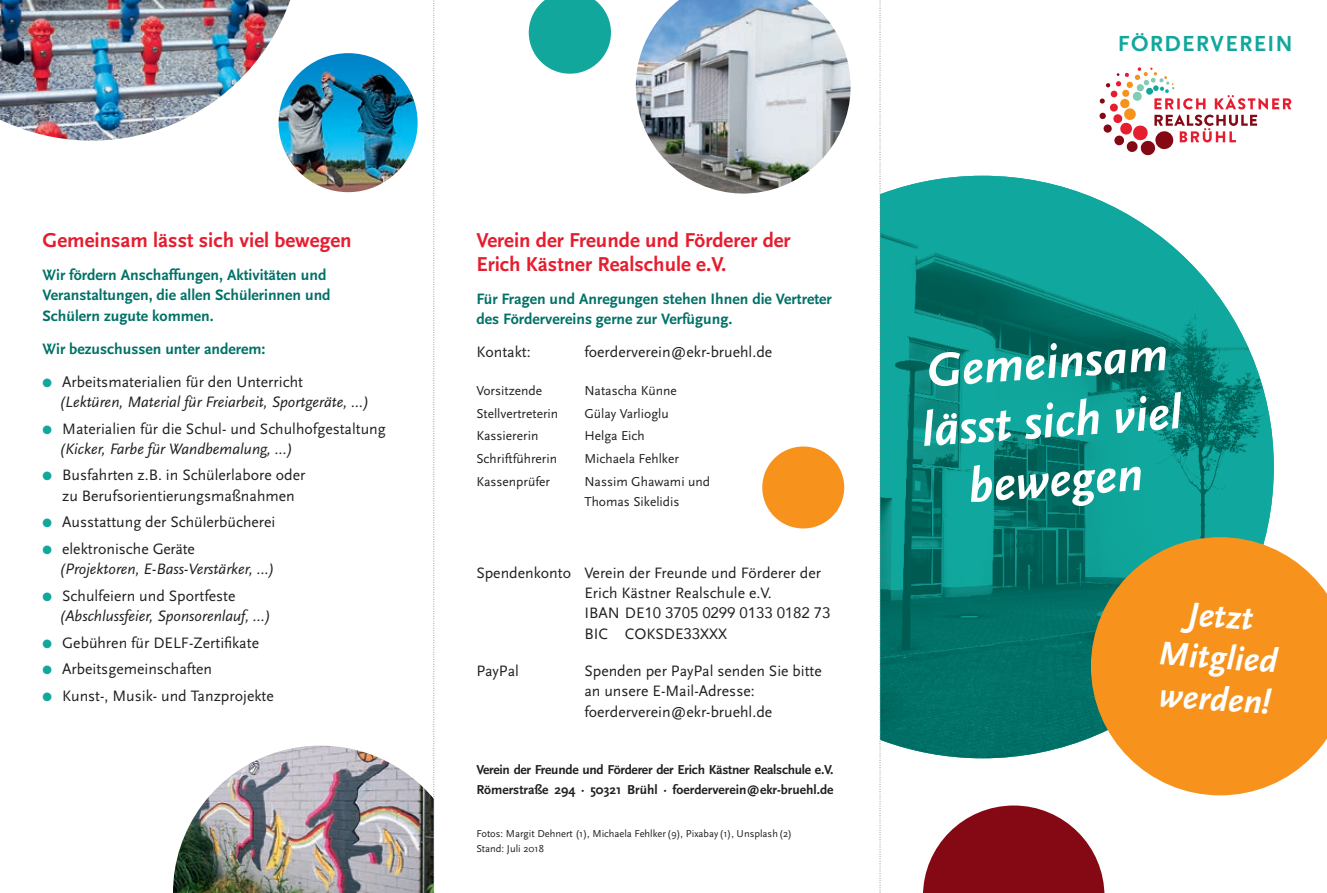
<style>
.page{position:relative;width:1327px;height:893px;background:#fff}
.page>*{position:absolute;margin:0;border:0;box-sizing:border-box;transform-origin:0 0}
.t1{font:italic 700 49.2px/58.9px "Scala Sans";color:#fff;text-align:center}
.t2{font:italic 700 34.5px/41.4px "Scala Sans";color:#fff;text-align:center}
.t3{font:700 22.8px "Scala Sans";color:#12a79d}
.t4{font:700 21px/24px "Scala Sans";color:#e61d2f}
.t5{font:15.75px/20.2px "Scala Sans";color:#231f20}
.t6{font:700 15.75px/20.2px "Scala Sans";color:#007167}
.t7{font:italic 15.75px/20.2px "Scala Sans";color:#231f20}
.t8{font:15.15px "Avenir";letter-spacing:-.01em;color:#231f20}
.t9{font:13.5px/20.2px "Scala Sans";color:#231f20}
.t10{font:700 13.5px/20.2px "Scala Sans";letter-spacing:-.02em;color:#231f20}
.t11{font:10.5px/15px "Scala Sans";color:#231f20}
.s1{color:#12a79d}
.s2{font-style:normal}
.s3{font-style:italic}
.s4{font-family:"Scala Sans";font-size:15.75px}
.s5{font-family:"Avenir";font-size:15.15px}
</style>
<div class="page">
<img style="left:881px;top:176px;width:392px;height:582px">
<svg style="left:1091px;top:537px;width:236px;height:258px;background:#e79e3c"></svg>
<svg style="left:923px;top:805px;width:181px;height:88px"></svg>
<svg style="left:529px;top:0;width:82px;height:74px"></svg>
<div style="left:762px;top:446px;width:82px;height:82px;background:#f7931d;border-radius:50%"></div>
<svg style="left:1099px;top:67px;width:192px;height:88px"></svg>
<img style="left:635px;top:0;width:216px;height:194px">
<img style="left:0;top:0;width:290px;height:147px">
<img style="left:279px;top:53px;width:139px;height:139px;border-radius:70px">
<img style="left:173px;top:746px;width:260px;height:147px">
<svg style="left:433px;top:0;width:2px;height:893px"></svg>
<svg style="left:879px;top:0;width:2px;height:893px"></svg>
<h3 class="t4" style="left:43px;top:229px;width:311px">Gemeinsam lässt sich viel bewegen</h3>
<p class="t6" style="left:43px;top:265px;width:290px">Wir fördern Anschaffungen, Aktivitäten und<br>Veranstaltungen, die allen Schülerinnen und<br>Schülern zugute kommen.</p>
<p class="t6" style="left:43px;top:339px;width:225px">Wir bezuschussen unter anderem:</p>
<p class="t7" style="left:60px;top:372px;width:311px;text-indent:-17px"><span class="s1">●</span> <span class="s2">Arbeitsmaterialien für den Unterricht </span>(Lektüren, Material für Freiarbeit, Sportgeräte, ...)</p>
<p class="t5" style="left:60px;top:419px;width:328px;text-indent:-17px"><span class="s1">●</span> Materialien für die Schul- und Schulhofgestaltung <span class="s3">(Kicker, Farbe für Wandbemalung, ...)</span></p>
<p class="t5" style="left:43px;top:465px;width:264px;text-align:center"><span class="s1">●</span> Busfahrten z.B. in Schülerlabore oder zu Berufsorientierungsmaßnahmen</p>
<p class="t5" style="left:43px;top:512px;width:234px"><span class="s1">●</span> Ausstattung der Schülerbücherei</p>
<p class="t7" style="left:60px;top:539px;width:216px;text-indent:-17px"><span class="s1">●</span> <span class="s2">elektronische Geräte </span>(Projektoren, E-Bass-Verstärker, …)</p>
<p class="t7" style="left:60px;top:586px;width:213px;text-indent:-17px"><span class="s1">●</span> <span class="s2">Schulfeiern und Sportfeste </span>(Abschlussfeier, Sponsorenlauf, ...)</p>
<p class="t5" style="left:43px;top:633px;width:218px"><span class="s1">●</span> Gebühren für DELF-Zertifikate</p>
<p class="t5" style="left:43px;top:659px;width:171px"><span class="s1">●</span> Arbeitsgemeinschaften</p>
<p class="t5" style="left:43px;top:686px;width:233px"><span class="s1">●</span> Kunst-, Musik- und Tanzprojekte</p>
<h3 class="t4" style="left:476px;top:229px;width:316px">Verein der Freunde und Förderer der<br>Erich Kästner Realschule e.V.</h3>
<p class="t6" style="left:476px;top:289px;width:357px">Für Fragen und Anregungen stehen Ihnen die Vertreter des Fördervereins gerne zur Verfügung.</p>
<p class="t5" style="left:476px;top:342px;width:56px">Kontakt:</p>
<p class="t5" style="left:584px;top:342px;width:189px">foerderverein@ekr-bruehl.de</p>
<p class="t9" style="left:476px;top:380px;width:67px">Vorsitzende</p>
<p class="t9" style="left:584px;top:380px;width:94px">Natascha Künne</p>
<p class="t9" style="left:476px;top:403px;width:83px">Stellvertreterin</p>
<p class="t9" style="left:584px;top:403px;width:86px">Gülay Varlioglu</p>
<p class="t9" style="left:476px;top:426px;width:63px">Kassiererin</p>
<p class="t9" style="left:584px;top:426px;width:62px">Helga Eich</p>
<p class="t9" style="left:476px;top:449px;width:82px">Schriftführerin</p>
<p class="t9" style="left:584px;top:449px;width:96px">Michaela Fehlker</p>
<p class="t9" style="left:476px;top:472px;width:75px">Kassenprüfer</p>
<p class="t9" style="left:584px;top:472px;width:127px">Nassim Ghawami und<br>Thomas Sikelidis</p>
<p class="t5" style="left:584px;top:563px;width:238px;text-indent:-108px">Spendenkonto Verein der Freunde und Förderer der<br>Erich Kästner Realschule e.V.</p>
<p class="t8" style="left:584px;top:601px;width:248px"><span class="s4">IBAN DE</span>10 3705 0299 0133 0182 73</p>
<p class="t5" style="left:584px;top:624px;width:144px">BIC COKSDE<span class="s5">33</span>XXX</p>
<p class="t5" style="left:476px;top:661px;width:44px">PayPal</p>
<p class="t5" style="left:584px;top:661px;width:239px">Spenden per PayPal senden Sie bitte an unsere E-Mail-Adresse: foerderverein@ekr-bruehl.de</p>
<p class="t10" style="left:476px;top:760px;width:359px">Verein der Freunde und Förderer der Erich Kästner Realschule e.V.<br>Römerstraße 294 · 50321 Brühl · foerderverein@ekr-bruehl.de</p>
<p class="t11" style="left:476px;top:826px;width:317px">Fotos: Margit Dehnert (1), Michaela Fehlker(9), Pixabay (1), Unsplash(2)<br>Stand: Juli 2018</p>
<h3 class="t3" style="left:1118px;top:31px;width:78px">Förderverei</h3>
<h3 class="t3" style="left:1275px;top:31px;width:19px">n</h3>
<h1 class="t1" style="left:915px;top:343px;width:262px;rotate:-4deg">Gemeinsam lässt sich viel bewegen</h1>
<h2 class="t2" style="left:1163px;top:592px;width:120px;rotate:4deg">Jetzt<br>Mitglied werden!</h2>
</div>
